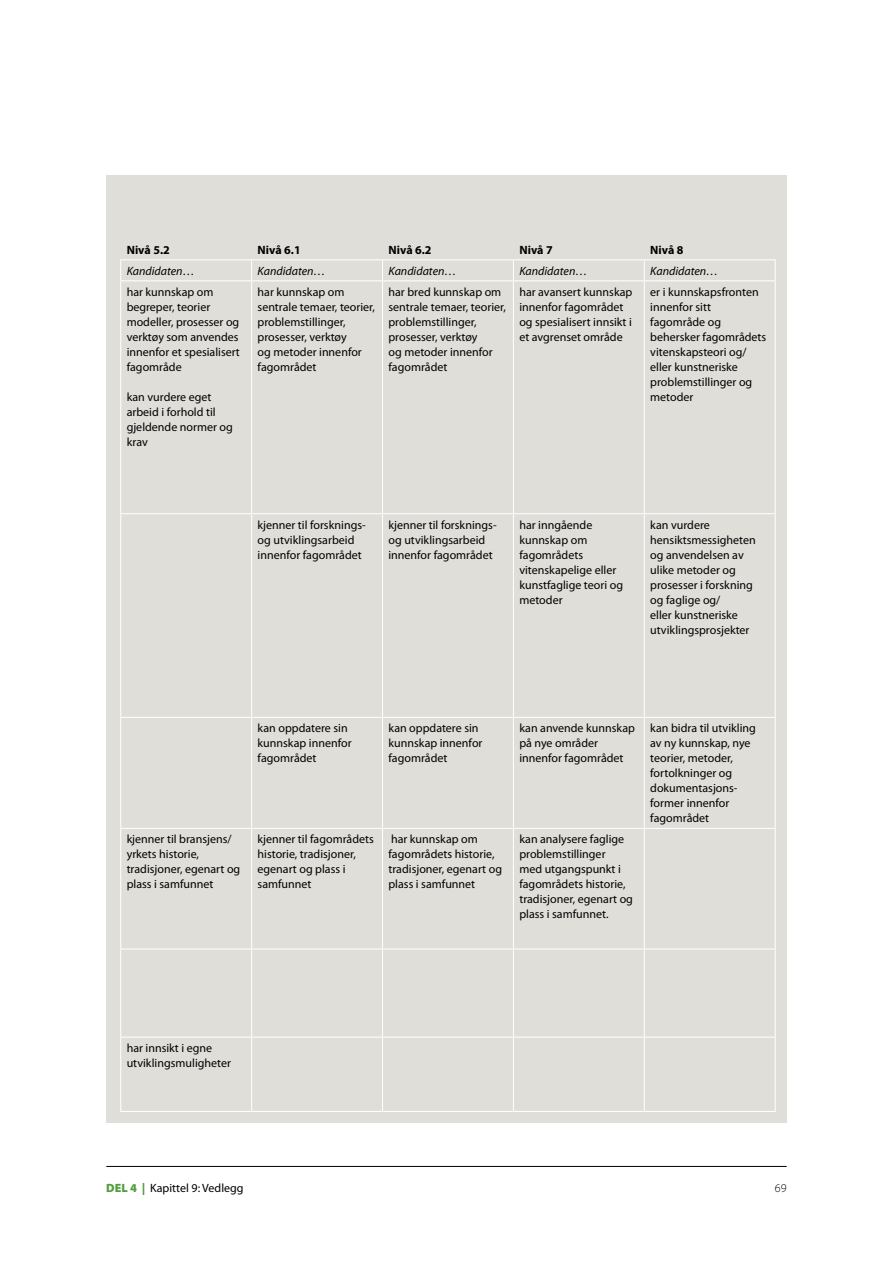
<style>
.page{position:relative;width:893px;height:1263px;background:#fff}
.page>*{position:absolute;margin:0;border:0;box-sizing:border-box;transform-origin:0 0}
.t1{font:12px/15px "Myriad Pro";color:#000}
.t2{font:italic 12px "Myriad Pro";color:#000}
.t3{font:700 12px "Myriad Pro";color:#000}
.t4{font:300 12px "Myriad Pro";color:#000}
.s1{font-weight:900;color:#549d40}
</style>
<div class="page">
<hr style="left:106px;top:1166px;width:681px;height:1px;background:#000">
<div style="left:106px;top:175px;width:681px;height:948px;background:#e0ded9"></div>
<hr style="left:120px;top:259px;width:132px;height:1px;background:#fff">
<svg style="left:120px;top:260px;width:1px;height:20px"></svg>
<hr style="left:252px;top:259px;width:130px;height:1px;background:#fff">
<svg style="left:251px;top:260px;width:1px;height:20px"></svg>
<hr style="left:382px;top:259px;width:131px;height:1px;background:#fff">
<svg style="left:382px;top:260px;width:1px;height:20px"></svg>
<hr style="left:513px;top:259px;width:131px;height:1px;background:#fff">
<svg style="left:513px;top:260px;width:1px;height:20px"></svg>
<hr style="left:644px;top:259px;width:132px;height:1px;background:#fff">
<svg style="left:644px;top:260px;width:1px;height:20px"></svg>
<svg style="left:775px;top:260px;width:1px;height:20px"></svg>
<hr style="left:120px;top:280px;width:132px;height:1px;background:#fff">
<hr style="left:120px;top:281px;width:1px;height:232px;background:#fff">
<hr style="left:252px;top:280px;width:130px;height:1px;background:#fff">
<hr style="left:251px;top:281px;width:1px;height:232px;background:#fff">
<hr style="left:382px;top:280px;width:131px;height:1px;background:#fff">
<hr style="left:382px;top:281px;width:1px;height:232px;background:#fff">
<hr style="left:513px;top:280px;width:131px;height:1px;background:#fff">
<hr style="left:513px;top:281px;width:1px;height:232px;background:#fff">
<hr style="left:644px;top:280px;width:132px;height:1px;background:#fff">
<hr style="left:644px;top:281px;width:1px;height:232px;background:#fff">
<hr style="left:775px;top:281px;width:1px;height:232px;background:#fff">
<hr style="left:120px;top:513px;width:132px;height:1px;background:#fff">
<hr style="left:120px;top:514px;width:1px;height:203px;background:#fff">
<hr style="left:252px;top:513px;width:130px;height:1px;background:#fff">
<hr style="left:251px;top:514px;width:1px;height:203px;background:#fff">
<hr style="left:382px;top:513px;width:131px;height:1px;background:#fff">
<hr style="left:382px;top:514px;width:1px;height:203px;background:#fff">
<hr style="left:513px;top:513px;width:131px;height:1px;background:#fff">
<hr style="left:513px;top:514px;width:1px;height:203px;background:#fff">
<hr style="left:644px;top:513px;width:132px;height:1px;background:#fff">
<hr style="left:644px;top:514px;width:1px;height:203px;background:#fff">
<hr style="left:775px;top:514px;width:1px;height:203px;background:#fff">
<hr style="left:120px;top:717px;width:132px;height:1px;background:#fff">
<hr style="left:120px;top:718px;width:1px;height:110px;background:#fff">
<hr style="left:252px;top:717px;width:130px;height:1px;background:#fff">
<hr style="left:251px;top:718px;width:1px;height:110px;background:#fff">
<hr style="left:382px;top:717px;width:131px;height:1px;background:#fff">
<hr style="left:382px;top:718px;width:1px;height:110px;background:#fff">
<hr style="left:513px;top:717px;width:131px;height:1px;background:#fff">
<hr style="left:513px;top:718px;width:1px;height:110px;background:#fff">
<hr style="left:644px;top:717px;width:132px;height:1px;background:#fff">
<hr style="left:644px;top:718px;width:1px;height:110px;background:#fff">
<hr style="left:775px;top:718px;width:1px;height:110px;background:#fff">
<hr style="left:120px;top:828px;width:132px;height:1px;background:#fff">
<hr style="left:120px;top:829px;width:1px;height:119px;background:#fff">
<hr style="left:252px;top:828px;width:130px;height:1px;background:#fff">
<hr style="left:251px;top:829px;width:1px;height:119px;background:#fff">
<hr style="left:382px;top:828px;width:131px;height:1px;background:#fff">
<hr style="left:382px;top:829px;width:1px;height:119px;background:#fff">
<hr style="left:513px;top:828px;width:131px;height:1px;background:#fff">
<hr style="left:513px;top:829px;width:1px;height:119px;background:#fff">
<hr style="left:644px;top:828px;width:132px;height:1px;background:#fff">
<hr style="left:644px;top:829px;width:1px;height:119px;background:#fff">
<hr style="left:775px;top:829px;width:1px;height:119px;background:#fff">
<hr style="left:120px;top:948px;width:132px;height:1px;background:#fff">
<hr style="left:120px;top:949px;width:1px;height:87px;background:#fff">
<hr style="left:252px;top:948px;width:130px;height:1px;background:#fff">
<hr style="left:251px;top:949px;width:1px;height:87px;background:#fff">
<hr style="left:382px;top:948px;width:131px;height:1px;background:#fff">
<hr style="left:382px;top:949px;width:1px;height:87px;background:#fff">
<hr style="left:513px;top:948px;width:131px;height:1px;background:#fff">
<hr style="left:513px;top:949px;width:1px;height:87px;background:#fff">
<hr style="left:644px;top:948px;width:132px;height:1px;background:#fff">
<hr style="left:644px;top:949px;width:1px;height:87px;background:#fff">
<hr style="left:775px;top:949px;width:1px;height:87px;background:#fff">
<hr style="left:120px;top:1036px;width:132px;height:2px;background:#fff">
<hr style="left:120px;top:1038px;width:1px;height:73px;background:#fff">
<hr style="left:252px;top:1036px;width:130px;height:2px;background:#fff">
<hr style="left:251px;top:1038px;width:1px;height:73px;background:#fff">
<hr style="left:382px;top:1036px;width:131px;height:2px;background:#fff">
<hr style="left:382px;top:1038px;width:1px;height:73px;background:#fff">
<hr style="left:513px;top:1036px;width:131px;height:2px;background:#fff">
<hr style="left:513px;top:1038px;width:1px;height:73px;background:#fff">
<hr style="left:644px;top:1036px;width:132px;height:2px;background:#fff">
<hr style="left:644px;top:1038px;width:1px;height:73px;background:#fff">
<hr style="left:775px;top:1038px;width:1px;height:73px;background:#fff">
<hr style="left:120px;top:1111px;width:132px;height:1px;background:#fff">
<hr style="left:252px;top:1111px;width:130px;height:1px;background:#fff">
<hr style="left:382px;top:1111px;width:131px;height:1px;background:#fff">
<hr style="left:513px;top:1111px;width:131px;height:1px;background:#fff">
<hr style="left:644px;top:1111px;width:132px;height:1px;background:#fff">
<p class="t3" style="left:127px;top:242px;width:45px">Nivå 5.2</p>
<p class="t3" style="left:258px;top:242px;width:45px">Nivå 6.1</p>
<p class="t3" style="left:388px;top:242px;width:45px">Nivå 6.2</p>
<p class="t3" style="left:519px;top:242px;width:35px">Nivå 7</p>
<p class="t3" style="left:650px;top:242px;width:35px">Nivå 8</p>
<p class="t2" style="left:127px;top:263px;width:70px">Kandidaten…</p>
<p class="t2" style="left:258px;top:263px;width:70px">Kandidaten…</p>
<p class="t2" style="left:388px;top:263px;width:70px">Kandidaten…</p>
<p class="t2" style="left:519px;top:263px;width:70px">Kandidaten…</p>
<p class="t2" style="left:650px;top:263px;width:70px">Kandidaten…</p>
<p class="t1" style="left:127px;top:284px;width:115px">har kunnskap om begreper, teorier modeller, prosesser og verktøy som anvendes innenfor et spesialisert fagområde</p>
<p class="t1" style="left:127px;top:389px;width:108px">kan vurdere eget arbeid i forhold til gjeldende normer og krav</p>
<p class="t1" style="left:258px;top:284px;width:119px">har kunnskap om sentrale temaer, teorier, problemstillinger, prosesser, verktøy<br>og metoder innenfor fagområdet</p>
<p class="t1" style="left:388px;top:284px;width:119px">har bred kunnskap om sentrale temaer, teorier, problemstillinger, prosesser, verktøy<br>og metoder innenfor fagområdet</p>
<p class="t1" style="left:519px;top:284px;width:115px">har avansert kunnskap innenfor fagområdet og spesialisert innsikt i et avgrenset område</p>
<p class="t1" style="left:650px;top:284px;width:118px">er i kunnskapsfronten innenfor sitt fagområde og behersker fagområdets vitenskapsteori og/ eller kunstneriske problemstillinger og metoder</p>
<p class="t1" style="left:258px;top:517px;width:110px">kjenner til forsknings&shy;og utviklingsarbeid innenfor fagområdet</p>
<p class="t1" style="left:388px;top:517px;width:110px">kjenner til forsknings&shy;og utviklingsarbeid innenfor fagområdet</p>
<p class="t1" style="left:519px;top:517px;width:105px">har inngående kunnskap om fagområdets vitenskapelige eller kunstfaglige teori og metoder</p>
<p class="t1" style="left:650px;top:517px;width:107px">kan vurdere hensiktsmessigheten og anvendelsen av ulike metoder og prosesser i forskning og faglige og/<br>eller kunstneriske utviklingsprosjekter</p>
<p class="t1" style="left:258px;top:721px;width:96px">kan oppdatere sin kunnskap innenfor fagområdet</p>
<p class="t1" style="left:388px;top:721px;width:96px">kan oppdatere sin kunnskap innenfor fagområdet</p>
<p class="t1" style="left:519px;top:721px;width:117px">kan anvende kunnskap på nye områder innenfor fagområdet</p>
<p class="t1" style="left:650px;top:721px;width:107px">kan bidra til utvikling av ny kunnskap, nye teorier, metoder, fortolkninger og dokumentasjons&shy;former innenfor fagområdet</p>
<p class="t1" style="left:127px;top:832px;width:115px">kjenner til bransjens/ yrkets historie, tradisjoner, egenart og plass i samfunnet</p>
<p class="t1" style="left:258px;top:832px;width:118px">kjenner til fagområdets historie, tradisjoner, egenart og plass i samfunnet</p>
<p class="t1" style="left:388px;top:832px;width:115px">har kunnskap om fagområdets historie, tradisjoner, egenart og plass i samfunnet</p>
<p class="t1" style="left:519px;top:832px;width:115px">kan analysere faglige problemstillinger<br>med utgangspunkt i fagområdets historie, tradisjoner, egenart og plass i samfunnet.</p>
<p class="t1" style="left:127px;top:1040px;width:106px">har innsikt i egne utviklingsmuligheter</p>
<p class="t1" style="left:106px;top:1180px;width:139px"><span class="s1">DEL 4 |</span> Kapittel 9: Vedlegg</p>
<p class="t4" style="left:775px;top:1180px;width:13px">69</p>
</div>
